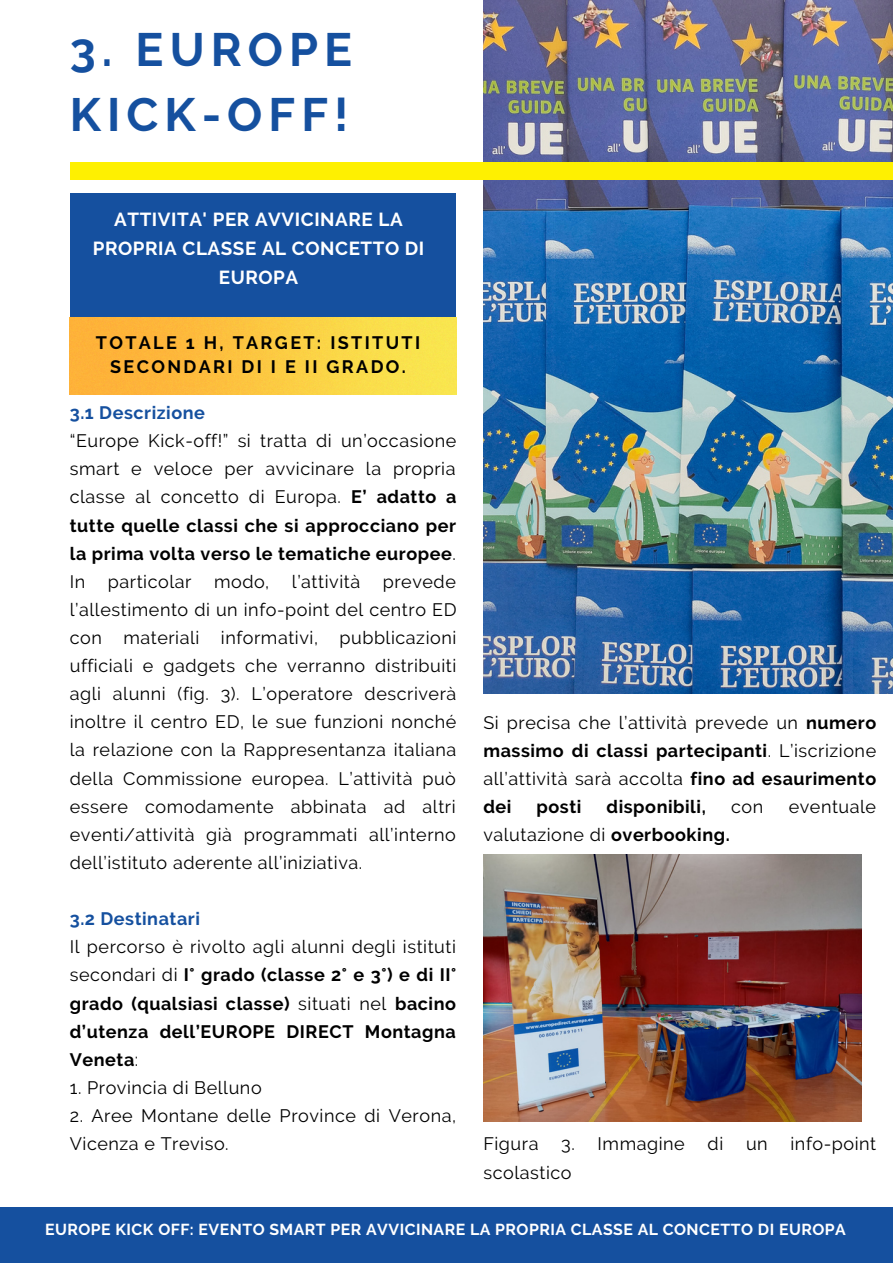
<style>
.page{position:relative;width:893px;height:1264px;background:#fff}
.page>*{position:absolute;margin:0;border:0;box-sizing:border-box;transform-origin:0 0}
.t1{font:700 46.65px/65.2px "Raleway";letter-spacing:.13em;color:#15509f}
.t2{font:700 18.9px/29.2px "Raleway";letter-spacing:.03em;color:#fff;text-align:center}
.t3{font:18px/28px "Raleway";letter-spacing:.03em;color:#000;text-align:justify}
.t4{font:700 18px/28px "Raleway";letter-spacing:.03em;color:#000;text-align:justify}
.t5{font:700 18px/24.8px "Raleway";letter-spacing:.13em;color:#000;text-align:center}
.t6{font:700 18px "Raleway";letter-spacing:.03em;color:#15509f}
.t7{font:700 15.9px "Raleway";letter-spacing:.03em;color:#fff}
.s1{font-weight:700}
.s2{font-weight:400}
</style>
<div class="page">
<img style="left:483px;top:0;width:409px;height:693px">
<div style="left:70px;top:163px;width:822px;height:17px;background:#fef001"></div>
<div style="left:0;top:1207px;width:892px;height:55px;background:#15509f"></div>
<div style="left:70px;top:193px;width:386px;height:131px;background:#15509f"></div>
<img style="left:70px;top:317px;width:386px;height:78px">
<img style="left:483px;top:855px;width:378px;height:266px">
<p class="t1" style="left:70px;top:17px;width:284px">3. EUROPE<br>KICK-OFF!</p>
<p class="t2" style="left:93px;top:204px;width:333px">ATTIVITA' PER AVVICINARE LA<br>PROPRIA CLASSE AL CONCETTO DI<br>EUROPA</p>
<p class="t5" style="left:96px;top:330px;width:326px">TOTALE 1 H, TARGET: ISTITUTI<br>SECONDARI DI I E II GRADO.</p>
<p class="t6" style="left:70px;top:402px;width:137px">3.1 Descrizione</p>
<p class="t3" style="left:70px;top:427px;width:388px">“Europe Kick-off!” si tratta di un’occasione smart e veloce per avvicinare la propria classe al concetto di Europa. <span class="s1">E’ adatto a tutte quelle classi che si approcciano per la prima volta verso le tematiche europee</span>.<br>In</p>
<p class="t3" style="left:70px;top:567px;width:388px;text-indent:313px">prevede l’allestimento di un info-point del centro ED con materiali informativi, pubblicazioni ufficiali e gadgets che verranno distribuiti agli alunni (fig. 3). L’operatore descriverà inoltre il centro ED, le sue funzioni nonché la relazione con la Rappresentanza italiana della Commissione europea. L’attività può essere comodamente abbinata ad altri eventi/attività già programmati all’interno dell’istituto aderente all’iniziativa.</p>
<p class="t3" style="left:108px;top:567px;width:85px">particolar</p>
<p class="t3" style="left:214px;top:567px;width:57px">modo,</p>
<p class="t3" style="left:292px;top:567px;width:70px">l’attività</p>
<p class="t6" style="left:70px;top:908px;width:132px">3.2 Destinatari</p>
<p class="t4" style="left:70px;top:932px;width:388px"><span class="s2">Il percorso è rivolto agli alunni degli istituti secondari di</span> I° grado (classe 2° e 3°) e di II° grado (qualsiasi classe) <span class="s2">situati nel</span> bacino d’utenza dell’EUROPE DIRECT Montagna Veneta<span class="s2">:</span></p>
<p class="t3" style="left:70px;top:1073px;width:193px">1. Provincia di Belluno</p>
<p class="t3" style="left:70px;top:1101px;width:388px">2. Aree Montane delle Province di Verona,<br>Vicenza e Treviso.</p>
<p class="t3" style="left:483px;top:708px;width:394px">Si precisa che l’attività prevede un <span class="s1">numero massimo di classi partecipanti</span>. L’iscrizione all’attività sarà accolta <span class="s1">fino ad esaurimento dei</span></p>
<p class="t4" style="left:536px;top:792px;width:46px">posti</p>
<p class="t4" style="left:606px;top:792px;width:101px">disponibili,</p>
<p class="t3" style="left:731px;top:792px;width:34px">con</p>
<p class="t3" style="left:788px;top:792px;width:89px">eventuale</p>
<p class="t3" style="left:483px;top:820px;width:248px">valutazione di <span class="s1">overbooking.</span></p>
<p class="t3" style="left:483px;top:1130px;width:57px">Figura</p>
<p class="t3" style="left:561px;top:1130px;width:125px">3. Immagine</p>
<p class="t3" style="left:707px;top:1130px;width:17px">di</p>
<p class="t3" style="left:746px;top:1130px;width:23px">un</p>
<p class="t3" style="left:790px;top:1130px;width:87px">info-point</p>
<p class="t3" style="left:483px;top:1158px;width:90px">scolastico</p>
<p class="t7" style="left:45px;top:1219px;width:802px">EUROPE KICK OFF: EVENTO SMART PER AVVICINARE LA PROPRIA CLASSE AL CONCETTO DI EUROPA</p>
</div>
